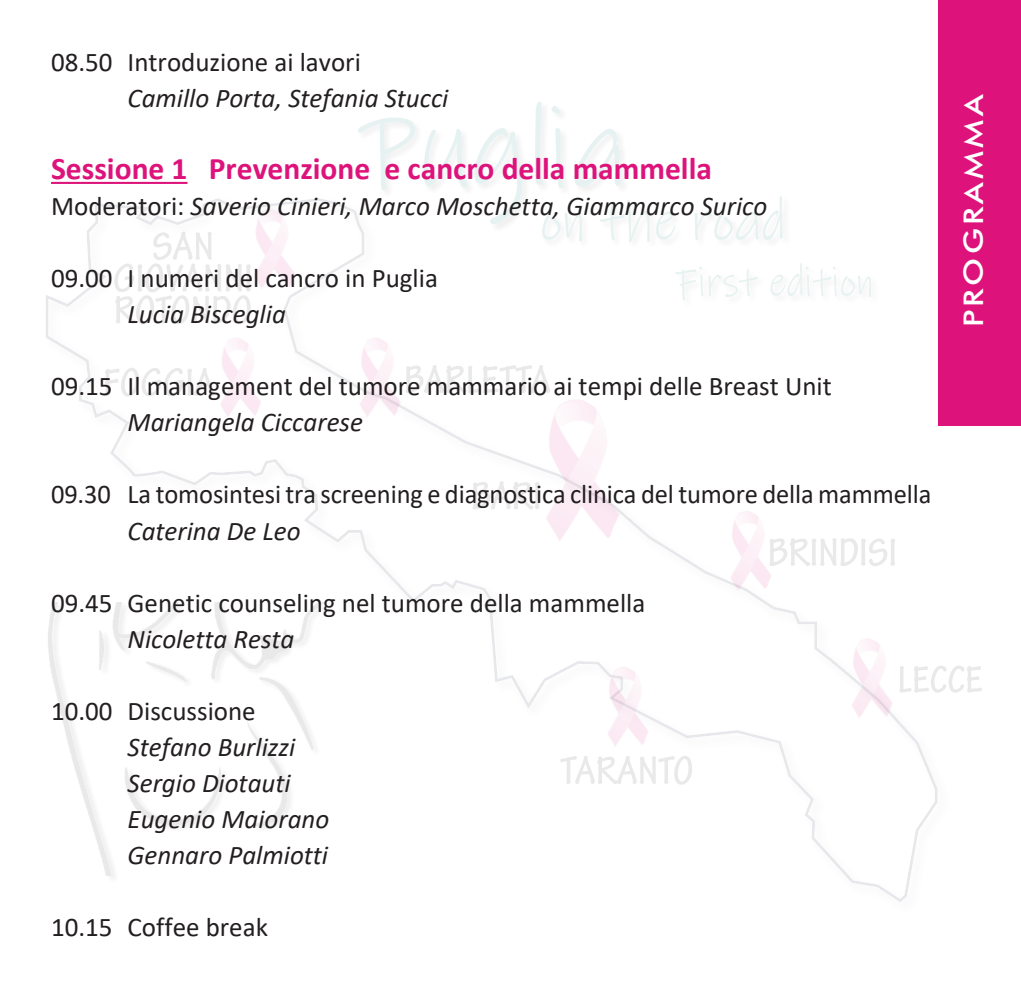
<style>
.page{position:relative;width:1021px;height:989px;background:#fff}
.page>*{position:absolute;margin:0;border:0;box-sizing:border-box;transform-origin:0 0}
.Normale{font:700 31.5px "Calibri";color:#dd137b}
.Normale-2{font:27px "Calibri";color:#231f20}
.Normale-3{font:italic 27px "Calibri";color:#231f20}
.Normale-4{font:500 27px "Futura BT";letter-spacing:.1em;color:#fff;scale:1.2 1}
.s1{font-style:normal}
</style>
<div class="page">
<svg style="left:358px;top:102px;width:266px;height:92px"></svg>
<svg style="left:795px;top:538px;width:100px;height:28px"></svg>
<svg style="left:917px;top:666px;width:65px;height:26px"></svg>
<svg style="left:560px;top:756px;width:132px;height:28px"></svg>
<svg style="left:425px;top:365px;width:125px;height:28px"></svg>
<svg style="left:105px;top:368px;width:87px;height:29px"></svg>
<svg style="left:114px;top:232px;width:137px;height:92px"></svg>
<svg style="left:473px;top:482px;width:26px;height:27px"></svg>
<img style="left:499px;top:391px;width:164px;height:156px">
<img style="left:704px;top:511px;width:91px;height:91px">
<img style="left:825px;top:639px;width:92px;height:91px">
<img style="left:581px;top:662px;width:92px;height:96px">
<img style="left:333px;top:338px;width:92px;height:83px">
<img style="left:194px;top:338px;width:67px;height:79px">
<img style="left:228px;top:205px;width:91px;height:96px">
<div style="left:938px;top:0;width:82px;height:425px;background:#dd137b"></div>
<hr style="left:51px;top:182px;width:136px;height:2px;background:#dd137b">
<p class="Normale-2" style="left:51px;top:44px;width:311px">08.50 Introduzione ai lavori</p>
<p class="Normale-3" style="left:128px;top:80px;width:322px">Camillo Porta, Stefania Stucci</p>
<p class="Normale" style="left:51px;top:147px;width:662px">Sessione 1 Prevenzione e cancro della mammella</p>
<p class="Normale-3" style="left:51px;top:188px;width:717px"><span class="s1">Moderatori:</span> Saverio Cinieri, Marco Moschetta, Giammarco Surico</p>
<p class="Normale-2" style="left:51px;top:260px;width:388px">09.00 I numeri del cancro in Puglia</p>
<p class="Normale-3" style="left:128px;top:296px;width:160px">Lucia Bisceglia</p>
<p class="Normale-2" style="left:51px;top:368px;width:782px">09.15 Il management del tumore mammario ai tempi delle Breast Unit</p>
<p class="Normale-3" style="left:128px;top:404px;width:237px">Mariangela Ciccarese</p>
<p class="Normale-2" style="left:51px;top:476px;width:881px">09.30 La tomosintesi tra screening e diagnostica clinica del tumore della mammella</p>
<p class="Normale-3" style="left:128px;top:512px;width:174px">Caterina De Leo</p>
<p class="Normale-2" style="left:51px;top:584px;width:596px">09.45 Genetic counseling nel tumore della mammella</p>
<p class="Normale-3" style="left:128px;top:620px;width:168px">Nicoletta Resta</p>
<p class="Normale-2" style="left:51px;top:692px;width:206px">10.00 Discussione</p>
<p class="Normale-3" style="left:128px;top:728px;width:169px">Stefano Burlizzi</p>
<p class="Normale-3" style="left:128px;top:764px;width:165px">Sergio Diotauti</p>
<p class="Normale-3" style="left:128px;top:800px;width:203px">Eugenio Maiorano</p>
<p class="Normale-3" style="left:128px;top:836px;width:202px">Gennaro Palmiotti</p>
<p class="Normale-2" style="left:51px;top:908px;width:218px">10.15 Coffee break</p>
<p class="Normale-4" style="left:957px;top:327px;width:196px;rotate:-90deg">PROGRAMMA</p>
</div>
